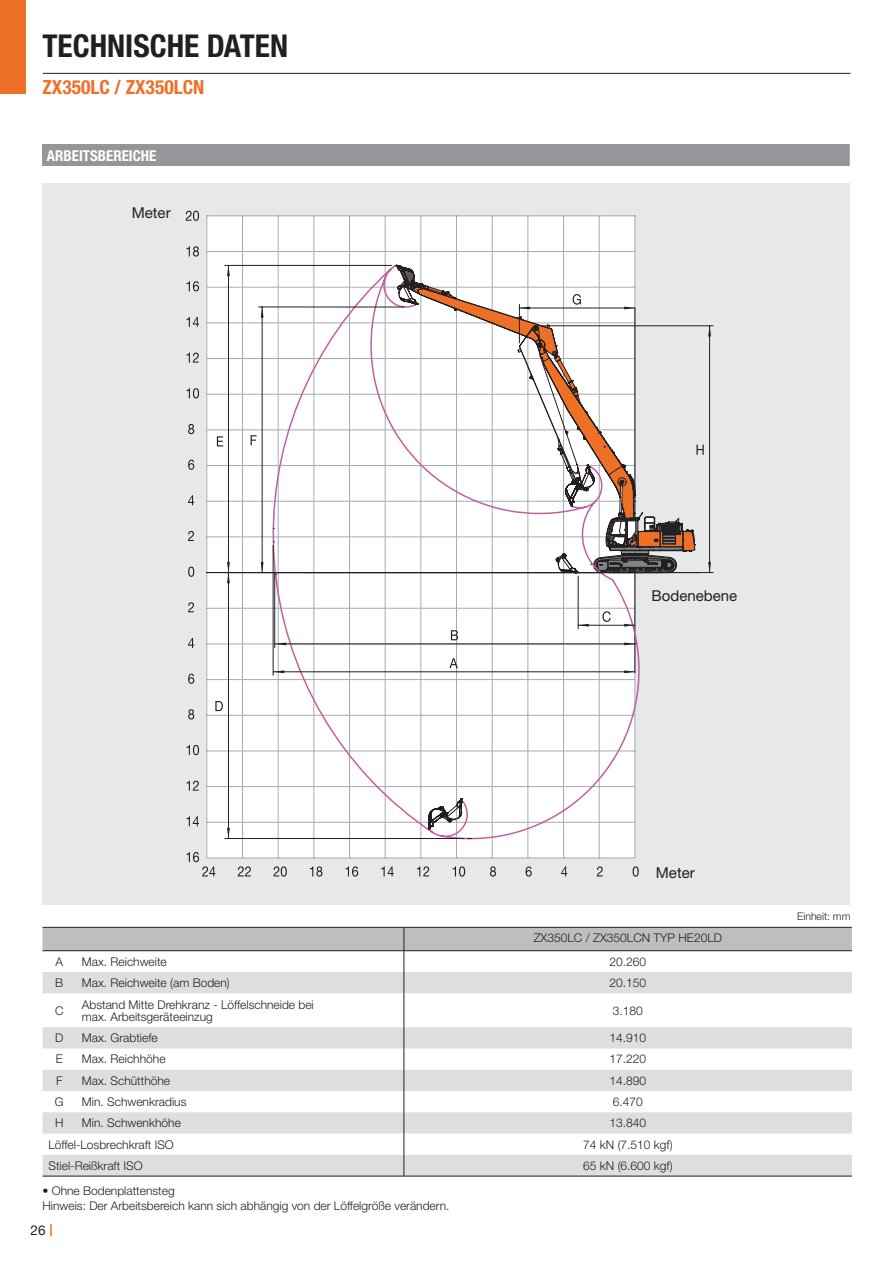
<style>
.page{position:relative;width:893px;height:1263px;background:#fff}
.page>*{position:absolute;margin:0;border:0;box-sizing:border-box;transform-origin:0 0}
.t1{font:700 condensed 31.5px "Helvetica Neue LT Pro";color:#231f20}
.t2{font:700 condensed 19.5px "Helvetica Neue LT Pro";color:#ed7026}
.t3{font:15px "Helvetica Neue LT Pro";color:#231f20}
.t4{font:700 condensed 15px "Helvetica Neue LT Pro";color:#fff}
.t5{font:13.5px "Helvetica Neue LT Pro";color:#231f20}
.t6{font:300 12px/12px "Helvetica Neue LT Pro";color:#231f20}
.t7{font:300 10.5px "Helvetica Neue LT Pro";color:#231f20}
</style>
<div class="page">
<div style="left:0;top:0;width:26px;height:94px;background:#ed7026"></div>
<svg style="left:50px;top:1224px;width:2px;height:12px"></svg>
<div style="left:43px;top:183px;width:807px;height:721px;background:#e7e8e9"></div>
<hr style="left:540px;top:325px;width:173px;height:1px;background:#231f20">
<hr style="left:612px;top:572px;width:101px;height:1px;background:#231f20">
<svg style="left:186px;top:211px;width:525px;height:666px"></svg>
<div style="left:43px;top:145px;width:807px;height:21px;background:#949699"></div>
<svg style="left:43px;top:993px;width:809px;height:183px"></svg>
<svg style="left:43px;top:927px;width:809px;height:66px"></svg>
<hr style="left:404px;top:993px;width:1px;height:34px;background:#231f20">
<hr style="left:43px;top:1176px;width:33px;height:1px;background:#231f20">
<hr style="left:76px;top:1176px;width:328px;height:1px;background:#231f20">
<hr style="left:404px;top:1176px;width:448px;height:1px;background:#231f20">
<hr style="left:43px;top:950px;width:33px;height:1px;background:#231f20">
<hr style="left:76px;top:950px;width:328px;height:1px;background:#231f20">
<hr style="left:404px;top:950px;width:448px;height:1px;background:#231f20">
<svg style="left:404px;top:1027px;width:1px;height:149px"></svg>
<hr style="left:43px;top:73px;width:807px;height:1px;background:#231f20">
<h1 class="t1" style="left:43px;top:26px;width:247px">TECHNISCHE DATEN</h1>
<h2 class="t2" style="left:43px;top:75px;width:163px">ZX350LC / ZX350LCN</h2>
<p class="t4" style="left:47px;top:146px;width:111px">ARBEITSBEREICHE</p>
<p class="t3" style="left:132px;top:204px;width:40px">Meter</p>
<p class="t3" style="left:652px;top:586px;width:87px">Bodenebene</p>
<p class="t3" style="left:656px;top:864px;width:40px">Meter</p>
<p class="t6" style="left:534px;top:932px;width:190px">ZX350LC / ZX350LCN TYP HE20LD</p>
<p class="t6" style="left:55px;top:955px;width:9px">A</p>
<p class="t6" style="left:82px;top:955px;width:86px">Max. Reichweite</p>
<p class="t6" style="left:609px;top:955px;width:38px">20.260</p>
<p class="t6" style="left:55px;top:976px;width:10px">B</p>
<p class="t6" style="left:82px;top:976px;width:149px">Max. Reichweite (am Boden)</p>
<p class="t6" style="left:609px;top:976px;width:38px">20.150</p>
<p class="t6" style="left:55px;top:1004px;width:10px">C</p>
<p class="t6" style="left:82px;top:998px;width:233px">Abstand Mitte Drehkranz - Löffelschneide bei max. Arbeitsgeräteeinzug</p>
<p class="t6" style="left:613px;top:1004px;width:32px">3.180</p>
<p class="t6" style="left:55px;top:1032px;width:10px">D</p>
<p class="t6" style="left:82px;top:1032px;width:77px">Max. Grabtiefe</p>
<p class="t6" style="left:609px;top:1032px;width:38px">14.910</p>
<p class="t6" style="left:56px;top:1053px;width:9px">E</p>
<p class="t6" style="left:82px;top:1053px;width:85px">Max. Reichhöhe</p>
<p class="t6" style="left:609px;top:1053px;width:38px">17.220</p>
<p class="t6" style="left:56px;top:1074px;width:8px">F</p>
<p class="t6" style="left:82px;top:1074px;width:90px">Max. Schütthöhe</p>
<p class="t6" style="left:609px;top:1074px;width:38px">14.890</p>
<p class="t6" style="left:55px;top:1095px;width:10px">G</p>
<p class="t6" style="left:82px;top:1095px;width:106px">Min. Schwenkradius</p>
<p class="t6" style="left:613px;top:1095px;width:32px">6.470</p>
<p class="t6" style="left:55px;top:1117px;width:10px">H</p>
<p class="t6" style="left:82px;top:1117px;width:100px">Min. Schwenkhöhe</p>
<p class="t6" style="left:609px;top:1117px;width:38px">13.840</p>
<p class="t6" style="left:49px;top:1138px;width:127px">Löffel-Losbrechkraft ISO</p>
<p class="t6" style="left:583px;top:1138px;width:91px">74 kN (7.510 kgf)</p>
<p class="t6" style="left:49px;top:1159px;width:96px">Stiel-Reißkraft ISO</p>
<p class="t6" style="left:583px;top:1159px;width:91px">65 kN (6.600 kgf)</p>
<p class="t6" style="left:43px;top:1182px;width:409px;line-height:15px">• Ohne Bodenplattensteg<br>Hinweis: Der Arbeitsbereich kann sich abhängig von der Löffelgröße verändern.</p>
<p class="t5" style="left:31px;top:1222px;width:17px">26</p>
<p class="t7" style="left:797px;top:909px;width:55px">Einheit: mm</p>
</div>
